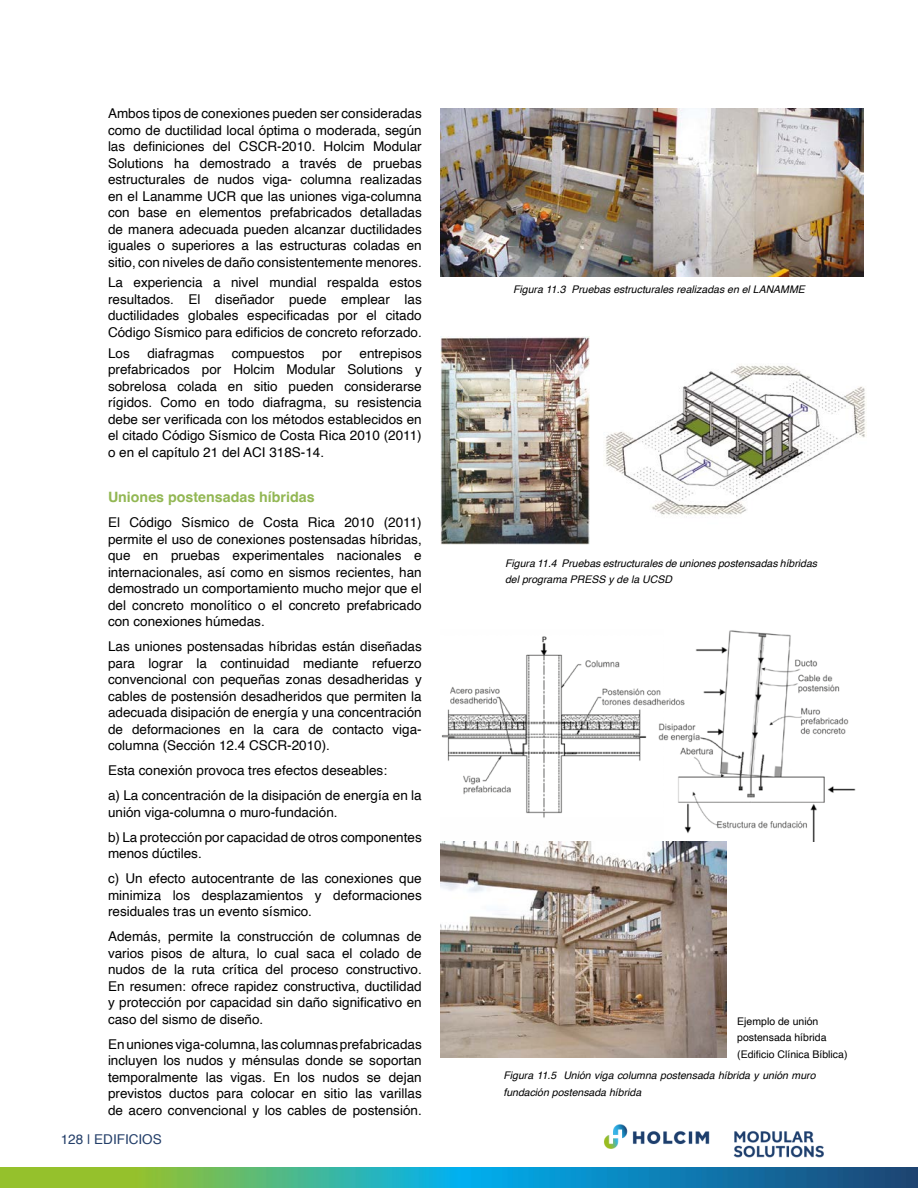
<style>
.page{position:relative;width:918px;height:1188px;background:#fff}
.page>*{position:absolute;margin:0;border:0;box-sizing:border-box;transform-origin:0 0}
.t1{font:700 14.25px "Helvetica";color:#92b753}
.t2{font:13.5px/16.5px "Helvetica";color:#000;text-align:justify}
.t3{font:13.5px "Helvetica";color:#233e69}
.t4{font:italic 10.5px/16.5px "Helvetica";color:#000}
.t5{font:10.5px/16.5px "Helvetica";color:#000}
</style>
<div class="page">
<img style="left:604px;top:1124px;width:220px;height:34px">
<img style="left:0;top:1167px;width:918px;height:21px">
<img style="left:441px;top:109px;width:423px;height:167px">
<img style="left:441px;top:337px;width:148px;height:207px">
<img style="left:605px;top:365px;width:261px;height:152px">
<img style="left:441px;top:630px;width:415px;height:211px">
<img style="left:441px;top:842px;width:285px;height:216px">
<p class="t2" style="left:108px;top:106px;width:315px">Ambos tipos de conexiones pueden ser consideradas como de ductilidad local óptima o moderada, según las definiciones del CSCR-2010. Holcim Modular Solutions ha demostrado a través de pruebas estructurales de nudos viga- columna realizadas en el Lanamme UCR que las uniones viga-columna con base en elementos prefabricados detalladas de manera adecuada pueden alcanzar ductilidades iguales o superiores a las estructuras coladas en sitio, con niveles de daño consistentemente menores.</p>
<p class="t2" style="left:108px;top:275px;width:315px">La experiencia a nivel mundial respalda estos resultados. El diseñador puede emplear las ductilidades globales especificadas por el citado Código Sísmico para edificios de concreto reforzado.</p>
<p class="t2" style="left:108px;top:345px;width:23px">Los</p>
<p class="t2" style="left:147px;top:345px;width:68px">diafragmas</p>
<p class="t2" style="left:232px;top:345px;width:74px">compuestos</p>
<p class="t2" style="left:322px;top:345px;width:21px">por</p>
<p class="t2" style="left:108px;top:345px;width:315px;text-indent:252px">entrepisos prefabricados por Holcim Modular Solutions y sobrelosa colada en sitio pueden considerarse rígidos. Como en todo diafragma, su resistencia debe ser verificada con los métodos establecidos en el citado Código Sísmico de Costa Rica 2010 (2011) o en el capítulo 21 del ACI 318S-14.</p>
<p class="t1" style="left:108px;top:489px;width:208px">Uniones postensadas híbridas</p>
<p class="t2" style="left:108px;top:515px;width:315px">El Código Sísmico de Costa Rica 2010 (2011) permite el uso de conexiones postensadas híbridas, que en pruebas experimentales nacionales e internacionales, así como en sismos recientes, han demostrado un comportamiento mucho mejor que el del concreto monolítico o el concreto prefabricado con conexiones húmedas.</p>
<p class="t2" style="left:108px;top:639px;width:315px">Las uniones postensadas híbridas están diseñadas para lograr la continuidad mediante refuerzo convencional con pequeñas zonas desadheridas y cables de postensión desadheridos que permiten la adecuada disipación de energía y una concentración de deformaciones en la cara de contacto viga&shy;columna (Sección 12.4 CSCR-2010).</p>
<p class="t2" style="left:108px;top:759px;width:315px;line-height:25px">Esta conexión provoca tres efectos deseables:<br>a) La concentración de la disipación de energía en la</p>
<p class="t2" style="left:108px;top:800px;width:315px;line-height:25px">unión viga-columna o muro-fundación.<br>b) La protección por capacidad de otros componentes</p>
<p class="t2" style="left:108px;top:842px;width:315px;line-height:25px">menos dúctiles.<br>c) Un efecto autocentrante de las conexiones que</p>
<p class="t2" style="left:108px;top:887px;width:315px">minimiza los desplazamientos y deformaciones residuales tras un evento sísmico.</p>
<p class="t2" style="left:108px;top:929px;width:315px">Además, permite la construcción de columnas de varios pisos de altura, lo cual saca el colado de nudos de la ruta crítica del proceso constructivo.<br>En resumen: ofrece rapidez constructiva, ductilidad y protección por capacidad sin daño significativo en caso del sismo de diseño.</p>
<p class="t2" style="left:108px;top:1036px;width:315px">En uniones viga-columna, las columnas prefabricadas incluyen los nudos y ménsulas donde se soportan temporalmente las vigas. En los nudos se dejan previstos ductos para colocar en sitio las varillas de acero convencional y los cables de postensión.</p>
<p class="t3" style="left:61px;top:1129px;width:103px">128 | EDIFICIOS</p>
<p class="t4" style="left:513px;top:281px;width:293px">Figura 11.3 Pruebas estructurales realizadas en el LANAMME</p>
<p class="t4" style="left:505px;top:555px;width:314px">Figura 11.4 Pruebas estructurales de uniones postensadas híbridas del programa PRESS y de la UCSD</p>
<p class="t5" style="left:737px;top:1013px;width:112px">Ejemplo de unión postensada híbrida (Edificio Clínica Bíblica)</p>
<p class="t4" style="left:503px;top:1068px;width:314px">Figura 11.5 Unión viga columna postensada híbrida y unión muro fundación postensada híbrida</p>
</div>
